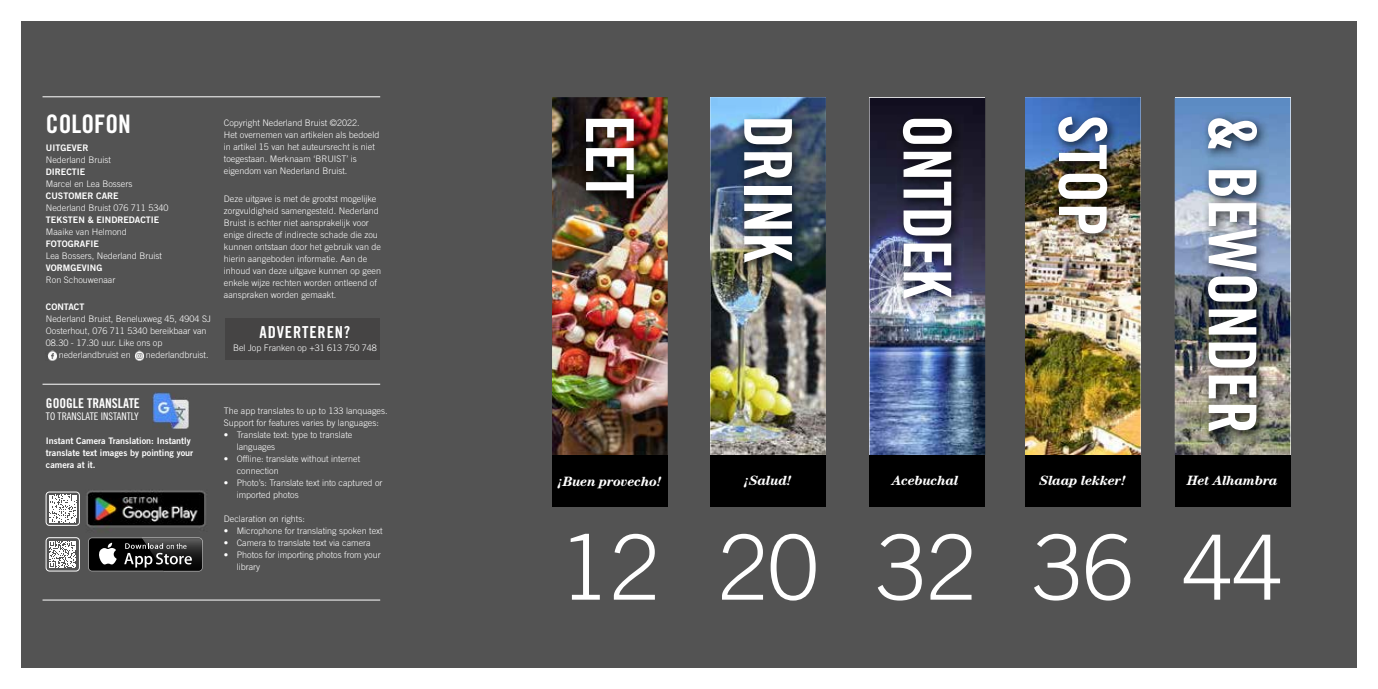
<style>
.page{position:relative;width:1378px;height:689px;background:#fff}
.page>*{position:absolute;margin:0;border:0;box-sizing:border-box;transform-origin:0 0}
.t1{font:300 90px "Trade Gothic LT Std";color:#fff}
.t2{font:66px "Trade Gothic LT Std Bd Cn 20";color:#fff}
.t3{font:25.5px "Trade Gothic LT Std Bd Cn 20";color:#fff}
.t4{font:16.5px "Trade Gothic LT Std Bd Cn 20";letter-spacing:.05em;color:#fff}
.t5{font:italic 700 13.5px "Century LT";letter-spacing:-.02em;color:#fff}
.t6{font:13.5px "Trade Gothic LT Std Bd Cn 20";color:#fff}
.t7{font:10.5px "Trade Gothic LT Std Cn 18";color:#fff}
.t8{font:300 9px/12px "Trade Gothic LT Std";color:#fff}
.t9{font:9px/12px "Trade Gothic LT Std Bd 2";color:#fff}
</style>
<div class="page">
<div style="left:21px;top:21px;width:668px;height:647px;background:#535353"></div>
<div style="left:689px;top:21px;width:667px;height:647px;background:#535353"></div>
<img style="left:869px;top:98px;width:116px;height:357px">
<div style="left:869px;top:455px;width:116px;height:51px;background:#000"></div>
<img style="left:1025px;top:97px;width:115px;height:358px">
<div style="left:1025px;top:455px;width:115px;height:51px;background:#000"></div>
<img style="left:710px;top:97px;width:116px;height:358px">
<div style="left:710px;top:455px;width:116px;height:51px;background:#000"></div>
<img style="left:1174px;top:98px;width:116px;height:357px">
<div style="left:1174px;top:455px;width:116px;height:51px;background:#000"></div>
<img style="left:552px;top:97px;width:116px;height:358px">
<img style="left:579px;top:113px;width:66px;height:98px">
<img style="left:738px;top:113px;width:65px;height:161px">
<img style="left:897px;top:113px;width:66px;height:197px">
<img style="left:1052px;top:111px;width:66px;height:135px">
<img style="left:1202px;top:113px;width:66px;height:330px">
<div style="left:552px;top:455px;width:116px;height:51px;background:#000"></div>
<img style="left:153px;top:392px;width:36px;height:37px">
<svg style="left:47px;top:351px;width:10px;height:9px"></svg>
<svg style="left:135px;top:351px;width:9px;height:9px"></svg>
<hr style="left:43px;top:96px;width:337px;height:1px;background:#fff">
<hr style="left:43px;top:384px;width:337px;height:1px;background:#fff">
<div style="left:225px;top:318px;width:155px;height:41px;background:#454444"></div>
<img style="left:79px;top:490px;width:127px;height:38px">
<div style="left:88px;top:537px;width:115px;height:34px;background:#797979;border-radius:4px"></div>
<div style="left:89px;top:538px;width:113px;height:33px;background:#000;border-radius:3px"></div>
<svg style="left:99px;top:543px;width:18px;height:21px"></svg>
<img style="left:142px;top:537px;width:61px;height:33px">
<img style="left:142px;top:538px;width:60px;height:33px">
<svg style="left:124px;top:543px;width:68px;height:24px"></svg>
<svg style="left:49px;top:495px;width:28px;height:28px"></svg>
<div style="left:46px;top:492px;width:34px;height:33px;border:1px solid #fff;border-radius:3px"></div>
<svg style="left:49px;top:541px;width:27px;height:27px"></svg>
<div style="left:46px;top:537px;width:34px;height:34px;border:1px solid #fff;border-radius:3px"></div>
<hr style="left:43px;top:600px;width:337px;height:1px;background:#fff">
<h3 class="t3" style="left:46px;top:109px;width:86px">COLOFON</h3>
<p class="t9" style="left:46px;top:142px;width:44px">UITGEVER</p>
<p class="t8" style="left:46px;top:154px;width:67px">Nederland Bruist</p>
<p class="t9" style="left:46px;top:166px;width:41px">DIRECTIE</p>
<p class="t8" style="left:46px;top:178px;width:88px">Marcel en Lea Bossers</p>
<p class="t9" style="left:46px;top:190px;width:74px">CUSTOMER CARE</p>
<p class="t8" style="left:46px;top:202px;width:124px">Nederland Bruist 076 711 5340</p>
<p class="t9" style="left:46px;top:214px;width:115px">TEKSTEN &amp; EINDREDACTIE</p>
<p class="t8" style="left:46px;top:226px;width:82px">Maaike van Helmond</p>
<p class="t9" style="left:46px;top:238px;width:55px">FOTOGRAFIE</p>
<p class="t8" style="left:46px;top:250px;width:118px">Lea Bossers, Nederland Bruist</p>
<p class="t9" style="left:46px;top:262px;width:58px">VORMGEVING</p>
<p class="t8" style="left:46px;top:274px;width:71px">Ron Schouwenaar</p>
<p class="t9" style="left:46px;top:301px;width:40px">CONTACT</p>
<p class="t8" style="left:46px;top:313px;width:167px">Nederland Bruist, Beneluxweg 45, 4904 SJ</p>
<p class="t8" style="left:46px;top:325px;width:162px">Oosterhout, 076 711 5340 bereikbaar van</p>
<p class="t8" style="left:46px;top:337px;width:118px">08.30 - 17.30 uur. Like ons op</p>
<p class="t8" style="left:59px;top:349px;width:74px">nederlandbruist en</p>
<p class="t8" style="left:146px;top:349px;width:64px">nederlandbruist.</p>
<p class="t8" style="left:224px;top:116px;width:157px">Copyright Nederland Bruist ©2022.<br>Het overnemen van artikelen als bedoeld in artikel 15 van het auteursrecht is niet toegestaan. Merknaam ‘BRUIST’ is eigendom van Nederland Bruist.</p>
<p class="t8" style="left:224px;top:193px;width:159px">Deze uitgave is met de grootst mogelijke zorgvuldigheid samengesteld. Nederland Bruist is echter niet aansprakelijk voor enige directe of indirecte schade die zou kunnen ontstaan door het gebruik van de hierin aangeboden informatie. Aan de inhoud van deze uitgave kunnen op geen enkele wijze rechten worden ontleend of aanspraken worden gemaakt.</p>
<h3 class="t4" style="left:260px;top:322px;width:92px">ADVERTEREN?</h3>
<p class="t8" style="left:233px;top:342px;width:145px">Bel Jop Franken op +31 613 750 748</p>
<h3 class="t6" style="left:46px;top:395px;width:95px">GOOGLE TRANSLATE</h3>
<p class="t7" style="left:46px;top:410px;width:94px">TO TRANSLATE INSTANTLY</p>
<p class="t9" style="left:46px;top:434px;width:149px">Instant Camera Translation: Instantly translate text images by pointing your camera at it.</p>
<p class="t8" style="left:224px;top:405px;width:165px">The app translates to up to 133 lanquages.<br>Support for features varies by languages:</p>
<p class="t8" style="left:237px;top:429px;width:117px;text-indent:-13px">• Translate text: type to translate languages</p>
<p class="t8" style="left:237px;top:453px;width:125px;text-indent:-13px">• Offline: translate without internet connection</p>
<p class="t8" style="left:237px;top:477px;width:147px;text-indent:-13px">• Photo’s: Translate text into captured or imported photos</p>
<p class="t8" style="left:224px;top:513px;width:83px">Declaration on rights:</p>
<p class="t8" style="left:224px;top:525px;width:160px">• Microphone for translating spoken text</p>
<p class="t8" style="left:224px;top:537px;width:148px">• Camera to translate text via camera</p>
<p class="t8" style="left:237px;top:549px;width:146px;text-indent:-13px">• Photos for importing photos from your library</p>
<h2 class="t2" style="left:650px;top:115px;width:86px;rotate:90deg">EET</h2>
<h2 class="t2" style="left:808px;top:115px;width:149px;rotate:90deg">DRINK</h2>
<h2 class="t2" style="left:967px;top:115px;width:185px;rotate:90deg">ONTDEK</h2>
<h2 class="t2" style="left:1122px;top:115px;width:122px;rotate:90deg">STOP</h2>
<h2 class="t2" style="left:1272px;top:115px;width:320px;rotate:90deg">&amp; BEWONDER</h2>
<h3 class="t5" style="left:558px;top:473px;width:105px">¡Buen provecho!</h3>
<h3 class="t5" style="left:744px;top:472px;width:49px">¡Salud!</h3>
<h3 class="t5" style="left:892px;top:472px;width:68px">Acebuchal</h3>
<h3 class="t5" style="left:1039px;top:472px;width:88px">Slaap lekker!</h3>
<h3 class="t5" style="left:1187px;top:472px;width:92px">Het Alhambra</h3>
<h1 class="t1" style="left:560px;top:514px;width:260px">12 20</h1>
<h1 class="t1" style="left:1033px;top:514px;width:102px">36</h1>
<h1 class="t1" style="left:876px;top:514px;width:102px">32</h1>
<h1 class="t1" style="left:1182px;top:514px;width:102px">44</h1>
</div>
